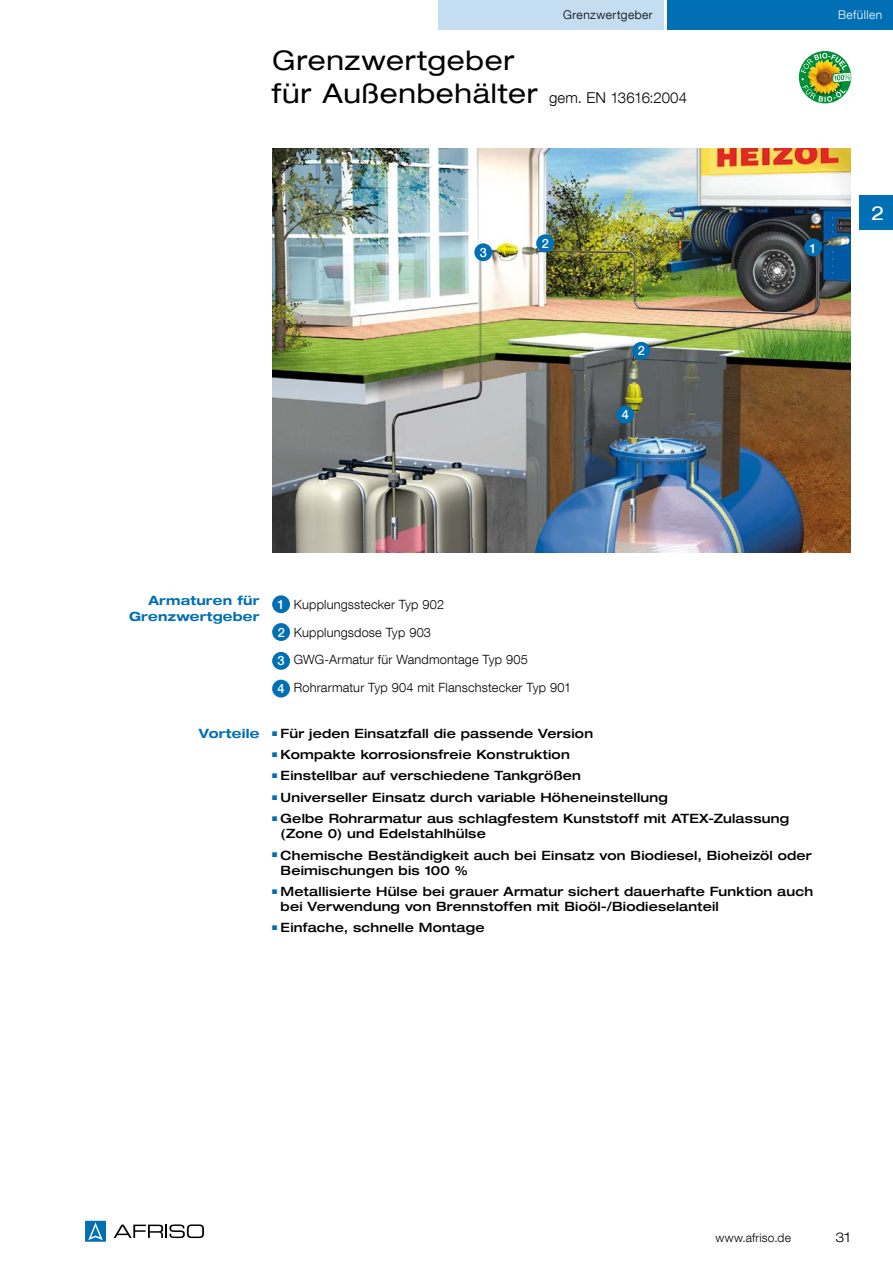
<style>
.page{position:relative;width:893px;height:1263px;background:#fff}
.page>*{position:absolute;margin:0;border:0;box-sizing:border-box;transform-origin:0 0}
.t1{font:expanded 27px/33px "Helvetica Neue LT Com";letter-spacing:.025em;color:#000}
.t2{font:expanded 19.5px "Helvetica Neue LT Com";color:#fff}
.t3{font:300 expanded 13.5px "Helvetica Neue LT Com";color:#000}
.t4{font:500 expanded 12.75px/15px "Helvetica Neue LT Com";letter-spacing:.015em;color:#000}
.t5{font:300 12.75px/27.8px "Helvetica Neue LT Com";letter-spacing:.015em;color:#000}
.t6{font:700 expanded 12.75px/16.5px "Helvetica Neue LT Com";letter-spacing:.015em;color:#006fb4;text-align:right}
.t7{font:500 12.75px "Helvetica Neue LT Com";color:#fff}
.t8{font:300 12px "Helvetica Neue LT Com";letter-spacing:.04em;color:#000}
.t9{font:300 12px "Helvetica Neue LT Com";letter-spacing:.02em;color:#000}
.t10{font:300 12px "Helvetica Neue LT Com";letter-spacing:.04em;color:#fff}
.s1{font-weight:300;font-stretch:normal;font-size:15px}
.s2{font-weight:500;color:#fff}
</style>
<div class="page">
<div style="left:668px;top:0;width:225px;height:30px;background:#006fb4"></div>
<div style="left:438px;top:0;width:225px;height:30px;background:#c4ddf1"></div>
<svg style="left:114px;top:1224px;width:90px;height:14px"></svg>
<svg style="left:85px;top:1221px;width:21px;height:21px"></svg>
<div style="left:272px;top:595px;width:18px;height:18px;background:#006fb4;border-radius:50%"></div>
<div style="left:272px;top:623px;width:18px;height:18px;background:#006fb4;border-radius:50%"></div>
<div style="left:272px;top:652px;width:18px;height:18px;background:#006fb4;border-radius:50%"></div>
<div style="left:272px;top:680px;width:18px;height:17px;background:#006fb4;border-radius:50%"></div>
<img style="left:272px;top:149px;width:578px;height:404px">
<div style="left:804px;top:238px;width:18px;height:18px;background:#006fb4;border-radius:50%"></div>
<div style="left:474px;top:243px;width:18px;height:18px;background:#006fb4;border-radius:50%"></div>
<div style="left:536px;top:234px;width:18px;height:18px;background:#006fb4;border-radius:50%"></div>
<div style="left:632px;top:342px;width:18px;height:18px;background:#006fb4;border-radius:50%"></div>
<div style="left:616px;top:406px;width:18px;height:17px;background:#006fb4;border-radius:50%"></div>
<svg style="left:799px;top:51px;width:52px;height:52px"></svg>
<svg style="left:801px;top:53px;width:50px;height:49px"></svg>
<div style="left:859px;top:196px;width:34px;height:34px;background:#006fb4"></div>
<p class="t8" style="left:563px;top:7px;width:91px">Grenzwertgeber</p>
<p class="t10" style="left:838px;top:7px;width:46px">Befüllen</p>
<h1 class="t1" style="left:272px;top:43px;width:416px">Grenzwertgeber<br>für Außenbehälter <span class="s1">gem. EN 13616:2004</span></h1>
<p class="t7" style="left:480px;top:244px;width:9px">3</p>
<p class="t7" style="left:542px;top:236px;width:9px">2</p>
<p class="t7" style="left:638px;top:343px;width:9px">2</p>
<p class="t7" style="left:622px;top:407px;width:9px">4</p>
<p class="t7" style="left:810px;top:240px;width:9px">1</p>
<h2 class="t2" style="left:871px;top:200px;width:15px">2</h2>
<p class="t6" style="left:129px;top:591px;width:132px">Armaturen für<br>Grenzwertgeber</p>
<p class="t5" style="left:278px;top:590px;width:295px"><span class="s2">1</span> Kupplungsstecker Typ 902<br><span class="s2">2</span> Kupplungsdose Typ 903<br><span class="s2">3</span> GWG-Armatur für Wandmontage Typ 905<br><span class="s2">4</span> Rohrarmatur Typ 904 mit Flanschstecker Typ 901</p>
<p class="t6" style="left:199px;top:724px;width:62px">Vorteile</p>
<p class="t4" style="left:272px;top:725px;width:322px"><sup>■</sup> Für jeden Einsatzfall die passende Version</p>
<p class="t4" style="left:272px;top:747px;width:299px"><sup>■</sup> Kompakte korrosionsfreie Konstruktion</p>
<p class="t4" style="left:272px;top:768px;width:310px"><sup>■</sup> Einstellbar auf verschiedene Tankgrößen</p>
<p class="t4" style="left:272px;top:789px;width:397px"><sup>■</sup> Universeller Einsatz durch variable Höheneinstellung</p>
<p class="t4" style="left:281px;top:811px;width:510px;text-indent:-9px"><sup>■</sup> Gelbe Rohrarmatur aus schlagfestem Kunststoff mit ATEX-Zulassung (Zone 0) und Edelstahlhülse</p>
<p class="t4" style="left:281px;top:847px;width:533px;text-indent:-9px"><sup>■</sup> Chemische Beständigkeit auch bei Einsatz von Biodiesel, Bioheizöl oder<br>Beimischungen bis 100 %</p>
<p class="t4" style="left:281px;top:883px;width:534px;text-indent:-9px"><sup>■</sup> Metallisierte Hülse bei grauer Armatur sichert dauerhafte Funktion auch bei Verwendung von Brennstoffen mit Bioöl-/Biodieselanteil</p>
<p class="t4" style="left:272px;top:920px;width:214px"><sup>■</sup> Einfache, schnelle Montage</p>
<p class="t9" style="left:715px;top:1230px;width:77px">www.afriso.de</p>
<p class="t3" style="left:835px;top:1228px;width:16px">31</p>
</div>
